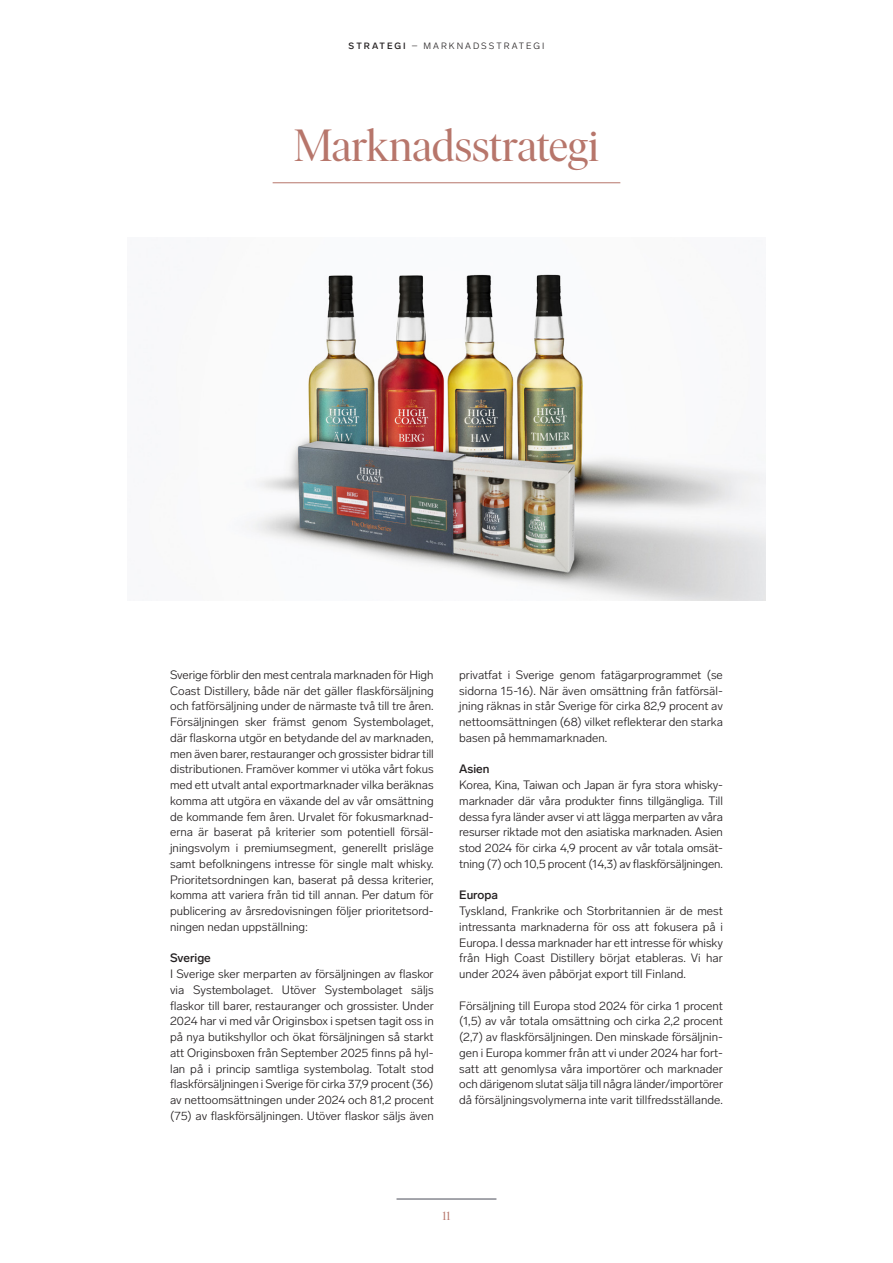
<style>
.page{position:relative;width:893px;height:1263px;background:#fff}
.page>*{position:absolute;margin:0;border:0;box-sizing:border-box;transform-origin:0 0}
.IVAR_-_Stor_rubrik_f{font:45px "Ivar Display";letter-spacing:-.005em;color:#b7766b}
.LAB_-_Brödtext{font:300 12px/15.8px "Lab Grotesque";color:#231f20;text-align:justify}
.LAB_-_Brödtext_-_Und{font:500 12px "Lab Grotesque";color:#231f20}
.t1{font:12px "Ivar Display";color:#b7766b}
.t2{font:300 9px "Lab Grotesque";letter-spacing:.22em;color:#231f20}
.s1{font-weight:500}
</style>
<div class="page">
<hr style="left:396px;top:1199px;width:100px;height:1px;background:#4b4d58">
<img style="left:247px;top:274px;width:518px;height:326px">
<hr style="left:273px;top:183px;width:347px;height:1px;background:#b7766b">
<p class="t2" style="left:349px;top:41px;width:197px"><span class="s1">STRATEGI</span> – MARKNADSSTRATEGI</p>
<p class="IVAR_-_Stor_rubrik_f" style="left:294px;top:122px;width:307px">Marknadsstrategi</p>
<p class="LAB_-_Brödtext" style="left:170px;top:667px;width:265px">Sverige förblir den mest centrala marknaden för High Coast Distillery, både när det gäller flaskförsäljning och fatförsäljning under de närmaste två till tre åren.<br>Försäljningen sker främst genom Systembolaget, där flaskorna utgör en betydande del av marknaden, men även barer, restauranger och grossister bidrar till distributionen. Framöver kommer vi utöka vårt fokus med ett utvalt antal exportmarknader vilka beräknas komma att utgöra en växande del av vår omsättning de kommande fem åren. Urvalet för fokusmarknad&shy;erna är baserat på kriterier som potentiell försäl&shy;jningsvolym i premiumsegment, generellt prisläge samt befolkningens intresse för single malt whisky.<br>Prioritetsordningen kan, baserat på dessa kriterier, komma att variera från tid till annan. Per datum för publicering av årsredovisningen följer prioritetsord&shy;ningen nedan uppställning:</p>
<p class="LAB_-_Brödtext_-_Und" style="left:170px;top:951px;width:42px">Sverige</p>
<p class="LAB_-_Brödtext" style="left:170px;top:966px;width:265px">I Sverige sker merparten av försäljningen av flaskor via Systembolaget. Utöver Systembolaget säljs flaskor till barer, restauranger och grossister. Under 2024 har vi med vår Originsbox i spetsen tagit oss in på nya butikshyllor och ökat försäljningen så starkt att Originsboxen från September 2025 finns på hyl&shy;lan på i princip samtliga systembolag. Totalt stod flaskförsäljningen i Sverige för cirka 37,9 procent (36) av nettoomsättningen under 2024 och 81,2 procent (75) av flaskförsäljningen. Utöver flaskor säljs även</p>
<p class="LAB_-_Brödtext" style="left:459px;top:667px;width:265px">privatfat i Sverige genom fatägarprogrammet (se sidorna 15-16). När även omsättning från fatförsäl&shy;jning räknas in står Sverige för cirka 82,9 procent av nettoomsättningen (68) vilket reflekterar den starka basen på hemmamarknaden.</p>
<p class="LAB_-_Brödtext_-_Und" style="left:459px;top:762px;width:32px">Asien</p>
<p class="LAB_-_Brödtext" style="left:459px;top:777px;width:265px">Korea, Kina, Taiwan och Japan är fyra stora whisky&shy;marknader där våra produkter finns tillgängliga. Till dessa fyra länder avser vi att lägga merparten av våra resurser riktade mot den asiatiska marknaden. Asien stod 2024 för cirka 4,9 procent av vår totala omsät&shy;tning (7) och 10,5 procent (14,3) av flaskförsäljningen.</p>
<p class="LAB_-_Brödtext_-_Und" style="left:459px;top:888px;width:40px">Europa</p>
<p class="LAB_-_Brödtext" style="left:459px;top:903px;width:265px">Tyskland, Frankrike och Storbritannien är de mest intressanta marknaderna för oss att fokusera på i Europa. I dessa marknader har ett intresse för whisky från High Coast Distillery börjat etableras. Vi har under 2024 även påbörjat export till Finland.</p>
<p class="LAB_-_Brödtext" style="left:459px;top:998px;width:265px">Försäljning till Europa stod 2024 för cirka 1 procent (1,5) av vår totala omsättning och cirka 2,2 procent (2,7) av flaskförsäljningen. Den minskade försäljnin&shy;gen i Europa kommer från att vi under 2024 har fort&shy;satt att genomlysa våra importörer och marknader och därigenom slutat sälja till några länder/importörer då försäljningsvolymerna inte varit tillfredsställande.</p>
<p class="t1" style="left:442px;top:1210px;width:10px">11</p>
</div>
